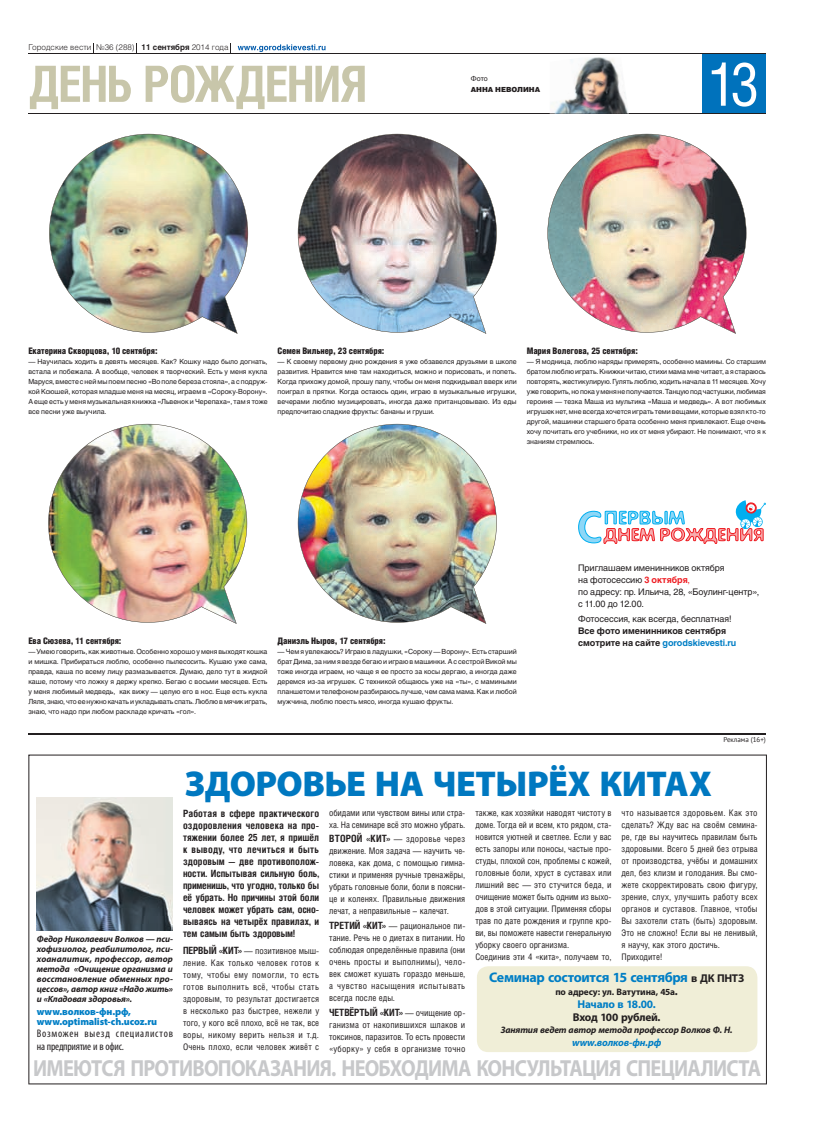
<style>
.page{position:relative;width:817px;height:1134px;background:#fff}
.page>*{position:absolute;margin:0;border:0;box-sizing:border-box;transform-origin:0 0}
.t1{font:60px "Helios Cond";color:#fff}
.t2{font:700 50px "Helios Cond";letter-spacing:-.03em;color:#c8c6aa}
.t3{font:900 36px "Myriad Pro";letter-spacing:-.015em;color:#0078c0}
.t4{font:700 23.3px "Myriad Pro";letter-spacing:-.035em;color:#c7c8ca;scale:.88 1}
.t5{font:700 14px "Myriad Pro";letter-spacing:-.025em;color:#007ec5}
.t6{font:700 11.3px/13px "Myriad Pro";letter-spacing:-.025em;color:#231f20;text-align:center}
.t7{font:condensed 11px/13px "Myriad Pro";letter-spacing:.06em;color:#231f20}
.t8{font:italic 700 10.3px "Myriad Pro";letter-spacing:-.015em;color:#007ec5}
.t9{font:700 10px/12px "Helios Cond";letter-spacing:-.005em;color:#231f20;text-align:justify}
.t10{font:900 10px/10px "Myriad Pro";letter-spacing:-.02em;color:#007ec5}
.t11{font:italic 700 9.3px "Myriad Pro";letter-spacing:-.015em;color:#231f20}
.t12{font:700 9.3px "Myriad Pro";letter-spacing:-.015em;color:#231f20}
.t13{font:9px/12px "Helios Cond";color:#231f20;text-align:justify}
.t14{font:italic 700 9px/10px "Myriad Pro";letter-spacing:-.015em;color:#231f20;text-align:justify}
.t15{font:9px/12px "Helios";letter-spacing:-.01em;color:#231f20}
.t16{font:900 9px "Helios Cond";letter-spacing:-.01em;color:#231f20}
.t17{font:700 9px "Helios";letter-spacing:-.01em;color:#007ec5}
.t18{font:300 8px "Helios";color:#231f20}
.t19{font:7px/10px "Helios";color:#231f20;text-align:justify}
.t20{font:900 7px/11.2px "Helios";letter-spacing:-.01em;color:#231f20}
.t21{font:7px "PT Sans";color:#231f20}
.s1{font-weight:700}
.s2{font-weight:400}
.s3{font-weight:700;color:#ee1d23}
.s4{color:#ee1d23}
.s5{color:#231f20}
.s6{font-weight:700;font-size:10px}
.s7{font-weight:400;font-size:9px}
.s8{font-size:11.3px;color:#231f20}
.s9{font-size:11.3px}
.s10{color:#007ec5}
</style>
<div class="page">
<div style="left:702px;top:54px;width:63px;height:60px;background:#0072bc"></div>
<hr style="left:28px;top:114px;width:737px;height:1px;background:#231f20">
<hr style="left:28px;top:54px;width:737px;height:1px;background:#231f20">
<svg style="left:238px;top:44px;width:87px;height:8px"></svg>
<hr style="left:28px;top:734px;width:737px;height:1px;background:#231f20">
<svg style="left:578px;top:500px;width:187px;height:44px"></svg>
<img style="left:48px;top:424px;width:199px;height:200px">
<img style="left:49px;top:134px;width:199px;height:200px">
<img style="left:547px;top:134px;width:199px;height:200px">
<img style="left:298px;top:134px;width:198px;height:200px">
<img style="left:298px;top:424px;width:198px;height:200px">
<img style="left:549px;top:57px;width:79px;height:58px">
<svg style="left:28px;top:754px;width:738px;height:330px"></svg>
<div style="left:477px;top:966px;width:280px;height:86px;background:#f0eed7;border-radius:11px"></div>
<img style="left:37px;top:797px;width:136px;height:134px">
<p class="t18" style="left:28px;top:45px;width:201px">Городские вести №36 (288) <span class="s1">11 сентября</span> 2014 года</p>
<p class="t2" style="left:28px;top:66px;width:340px">ДЕНЬ РОЖДЕНИЯ</p>
<p class="t20" style="left:471px;top:74px;width:71px"><span class="s2">Фото<br></span>АННА НЕВОЛИНА</p>
<p class="t1" style="left:707px;top:63px;width:53px">13</p>
<p class="t16" style="left:28px;top:347px;width:131px">Екатерина Скворцова, 10 сентября:</p>
<p class="t19" style="left:28px;top:357px;width:241px">— Научилась ходить в девять месяцев. Как? Кошку надо было догнать, встала и побежала. А вообще, человек я творческий. Есть у меня кукла Маруся, вместе с ней мы поем песню «Во поле береза стояла», а с подруж&shy;кой Ксюшей, которая младше меня на месяц, играем в «Сороку-Ворону».<br>А еще есть у меня музыкальная книжка «Львенок и Черепаха», там я тоже все песни уже выучила.</p>
<p class="t16" style="left:277px;top:347px;width:108px">Семен Вильнер, 23 сентября:</p>
<p class="t19" style="left:277px;top:357px;width:240px">— К своему первому дню рождения я уже обзавелся друзьями в школе развития. Нравится мне там находиться, можно и порисовать, и попеть.<br>Когда прихожу домой, прошу папу, чтобы он меня подкидывал вверх или поиграл в прятки. Когда остаюсь один, играю в музыкальные игрушки, вечерами люблю музицировать, иногда даже пританцовываю. Из еды предпочитаю сладкие фрукты: бананы и груши.</p>
<p class="t16" style="left:526px;top:347px;width:112px">Мария Волегова, 25 сентября:</p>
<p class="t19" style="left:526px;top:357px;width:241px">— Я модница, люблю наряды примерять, особенно мамины. Со старшим братом люблю играть. Книжки читаю, стихи мама мне читает, а я стараюсь повторять, жестикулирую. Гулять люблю, ходить начала в 11 месяцев. Хочу уже говорить, но пока у меня не получается. Танцую под частушки, любимая героиня — тезка Маша из мультика «Маша и медведь». А вот любимых игрушек нет, мне всегда хочется играть теми вещами, которые взял кто-то другой, машинки старшего брата особенно меня привлекают. Еще очень хочу почитать его учебники, но их от меня убирают. Не понимают, что я к знаниям стремлюсь.</p>
<p class="t15" style="left:578px;top:563px;width:183px">Приглашаем именинников октября<br>на фотосессию <span class="s3">3 октября</span><span class="s4">,<br></span>по адресу: пр. Ильича, 28, «Боулинг-центр», с 11.00 до 12.00.</p>
<p class="t15" style="left:578px;top:613px;width:155px">Фотосессия, как всегда, бесплатная!<br><span class="s1">Все фото именинников сентября</span></p>
<p class="t16" style="left:28px;top:637px;width:94px">Ева Сюзева, 11 сентября:</p>
<p class="t17" style="left:578px;top:639px;width:159px"><span class="s5">смотрите на сайте</span> gorodskievesti.ru</p>
<p class="t19" style="left:28px;top:647px;width:241px">— Умею говорить, как животные. Особенно хорошо у меня выходят кошка и мишка. Прибираться люблю, особенно пылесосить. Кушаю уже сама, правда, каша по всему лицу размазывается. Думаю, дело тут в жидкой каше, потому что ложку я держу крепко. Бегаю с восьми месяцев. Есть у меня любимый медведь, как вижу — целую его в нос. Еще есть кукла Ляля, знаю, что ее нужно качать и укладывать спать. Люблю в мячик играть, знаю, что надо при любом раскладе кричать «гол».</p>
<p class="t16" style="left:277px;top:637px;width:109px">Даниэль Ныров, 17 сентября:</p>
<p class="t19" style="left:277px;top:647px;width:241px">— Чем я увлекаюсь? Играю в ладушки, «Сороку — Ворону». Есть старший брат Дима, за ним я везде бегаю и играю в машинки. А с сестрой Викой мы тоже иногда играем, но чаще я ее просто за косы дергаю, а иногда даже деремся из-за игрушек. С техникой общаюсь уже на «ты», с мамиными планшетом и телефоном разбираюсь лучше, чем сама мама. Как и любой мужчина, люблю поесть мясо, иногда кушаю фрукты.</p>
<p class="t14" style="left:37px;top:935px;width:138px">Федор Николаевич Волков — пси&shy;хофизиолог, реабилитолог, пси&shy;хоаналитик, профессор, автор метода «Очищение организма и восстановление обменных про&shy;цессов», автор книг «Надо жить» и «Кладовая здоровья».</p>
<p class="t10" style="left:37px;top:1007px;width:122px">www.волков-фн.рф, www.optimalist-ch.ucoz.ru</p>
<p class="t7" style="left:37px;top:1028px;width:138px">Возможен выезд специалистов на предприятие и в офис.</p>
<p class="t3" style="left:185px;top:769px;width:528px">ЗДОРОВЬЕ НА ЧЕТЫРЁХ КИТАХ</p>
<p class="t21" style="left:723px;top:736px;width:44px">Реклама (16+)</p>
<p class="t9" style="left:183px;top:808px;width:138px">Работая в сфере практического оздоровления человека на про&shy;тяжении более 25 лет, я пришёл к выводу, что лечиться и быть здоровым — две противополож&shy;ности. Испытывая сильную боль, применишь, что угодно, только бы её убрать. Но причины этой боли человек может убрать сам, осно&shy;вываясь на четырёх правилах, и тем самым быть здоровым!</p>
<p class="t13" style="left:183px;top:946px;width:138px"><span class="s6">ПЕРВЫЙ «КИТ»</span> — позитивное мыш&shy;ление. Как только человек готов к тому, чтобы ему помогли, то есть готов выполнить всё, чтобы стать здоровым, то результат достигается в несколько раз быстрее, нежели у того, у кого всё плохо, всё не так, все воры, никому верить нельзя и т.д.<br>Очень плохо, если человек живёт с</p>
<p class="t13" style="left:329px;top:807px;width:138px">обидами или чувством вины или стра&shy;ха. На семинаре всё это можно убрать.</p>
<p class="t13" style="left:329px;top:834px;width:138px"><span class="s6">ВТОРОЙ «КИТ»</span> — здоровье через движение. Моя задача — научить че&shy;ловека, как дома, с помощью гимна&shy;стики и применяя ручные тренажёры, убрать головные боли, боли в поясни&shy;це и коленях. Правильные движения лечат, а неправильные – калечат.</p>
<p class="t13" style="left:329px;top:921px;width:138px"><span class="s6">ТРЕТИЙ «КИТ»</span> — рациональное пи&shy;тание. Речь не о диетах в питании. Но соблюдая определённые правила (они очень просты и выполнимы), чело&shy;век сможет кушать гораздо меньше, а чувство насыщения испытывать всегда после еды.</p>
<p class="t9" style="left:329px;top:1007px;width:138px">ЧЕТВЁРТЫЙ «КИТ» <span class="s7">— очищение ор-</span></p>
<p class="t13" style="left:329px;top:1019px;width:138px">ганизма от накопившихся шлаков и токсинов, паразитов. То есть провести «уборку» у себя в организме точно</p>
<p class="t13" style="left:475px;top:807px;width:138px;text-align:left">также, как хозяйки наводят чистоту в доме. Тогда ей и всем, кто рядом, ста&shy;новится уютней и светлее. Если у вас есть запоры или поносы, частые про&shy;студы, плохой сон, проблемы с кожей, головные боли, хруст в суставах или лишний вес — это стучится беда, и очищение может быть одним из выхо&shy;дов в этой ситуации. Применяя сборы трав по дате рождения и группе кро&shy;ви, вы поможете навести генеральную уборку своего организма.<br>Соединив эти 4 «кита», получаем то,</p>
<p class="t13" style="left:621px;top:807px;width:138px;text-align:left">что называется здоровьем. Как это сделать? Жду вас на своём семина&shy;ре, где вы научитесь правилам быть здоровыми. Всего 5 дней без отрыва от производства, учёбы и домашних дел, без клизм и голодания. Вы смо&shy;жете скорректировать свою фигуру, зрение, слух, улучшить работу всех органов и суставов. Главное, чтобы<br>Вы захотели стать (быть) здоровым.<br>Это не сложно! Если вы не ленивый, я научу, как этого достичь.<br>Приходите!</p>
<p class="t5" style="left:489px;top:972px;width:256px">Семинар состоится 15 сентября <span class="s8">в ДК ПНТЗ</span></p>
<p class="t12" style="left:555px;top:988px;width:124px">по адресу: ул. Ватутина, 45а<span class="s9">.</span></p>
<p class="t6" style="left:572px;top:999px;width:89px"><span class="s10">Начало в 18.00.<br></span>Вход 100 рублей.</p>
<p class="t11" style="left:500px;top:1026px;width:233px">Занятия ведет автор метода профессор Волков Ф. Н.</p>
<p class="t8" style="left:572px;top:1039px;width:91px">www.волков-фн.рф</p>
<p class="t4" style="left:33px;top:1059px;width:828px">ИМЕЮТСЯ ПРОТИВОПОКАЗАНИЯ. НЕОБХОДИМА КОНСУЛЬТАЦИЯ СПЕЦИАЛИСТА</p>
</div>
